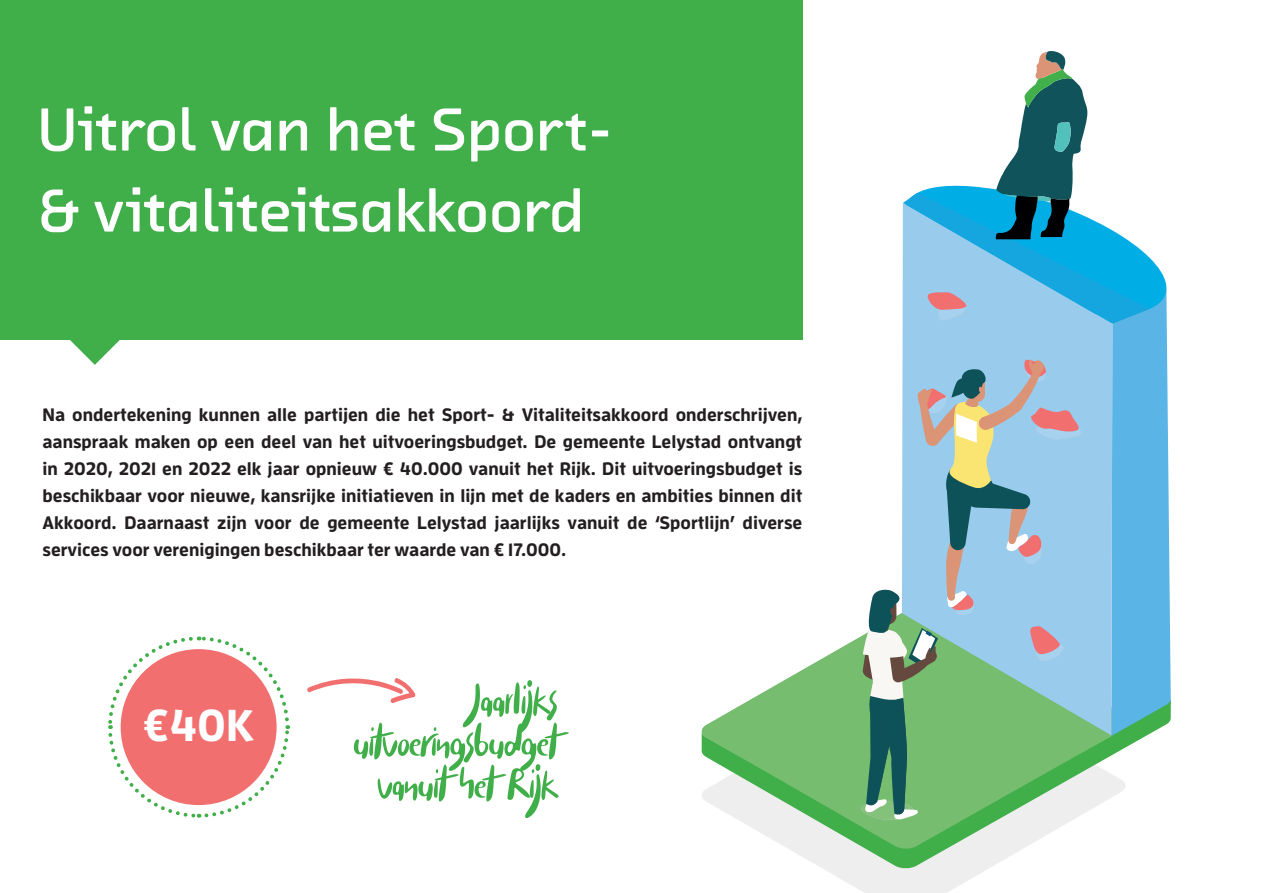
<style>
.page{position:relative;width:1263px;height:893px;background:#fff}
.page>*{position:absolute;margin:0;border:0;box-sizing:border-box;transform-origin:0 0}
.t1{font:700 61.5px/81px "Chambers Sans Pro";letter-spacing:-.01em;color:#fff}
.t2{font:50.4px/42px "Carista";color:#40ae49;text-align:right}
.t3{font:700 44.55px "Enzo OT";color:#fff}
.t4{font:700 18px/27px "Enzo OT";color:#231f20;text-align:justify}
</style>
<div class="page">
<div style="left:0;top:0;width:802px;height:340px;background:#40ae49"></div>
<svg style="left:70px;top:340px;width:50px;height:25px"></svg>
<svg style="left:824px;top:869px;width:163px;height:24px;fill:#eeeeef"></svg>
<svg style="left:751px;top:636px;width:110px;height:63px"></svg>
<svg style="left:702px;top:699px;width:370px;height:170px"></svg>
<svg style="left:861px;top:51px;width:310px;height:769px"></svg>
<hr style="left:1041px;top:235px;width:21px;height:2px;background:#000002">
<svg style="left:108px;top:636px;width:183px;height:182px"></svg>
<svg style="left:307px;top:678px;width:109px;height:25px"></svg>
<h1 class="t1" style="left:37px;top:87px;width:577px">Uitrol van het Sport-&amp; vitaliteitsakkoord</h1>
<p class="t4" style="left:43px;top:400px;width:761px">Na ondertekening kunnen alle partijen die het Sport- &amp; Vitaliteitsakkoord onderschrijven, aanspraak maken op een deel van het uitvoeringsbudget. De gemeente Lelystad ontvangt in 2020, 2021 en 2022 elk jaar opnieuw € 40.000 vanuit het Rijk. Dit uitvoeringsbudget is beschikbaar voor nieuwe, kansrijke initiatieven in lijn met de kaders en ambities binnen dit Akkoord. Daarnaast zijn voor de gemeente Lelystad jaarlijks vanuit de ‘Sportlijn’ diverse services voor verenigingen beschikbaar ter waarde van € 17.000.</p>
<h3 class="t3" style="left:143px;top:698px;width:113px">€40K</h3>
<h2 class="t2" style="left:354px;top:681px;width:205px">Jaarlijks uitvoeringsbudget vanuit het Rijk</h2>
</div>
